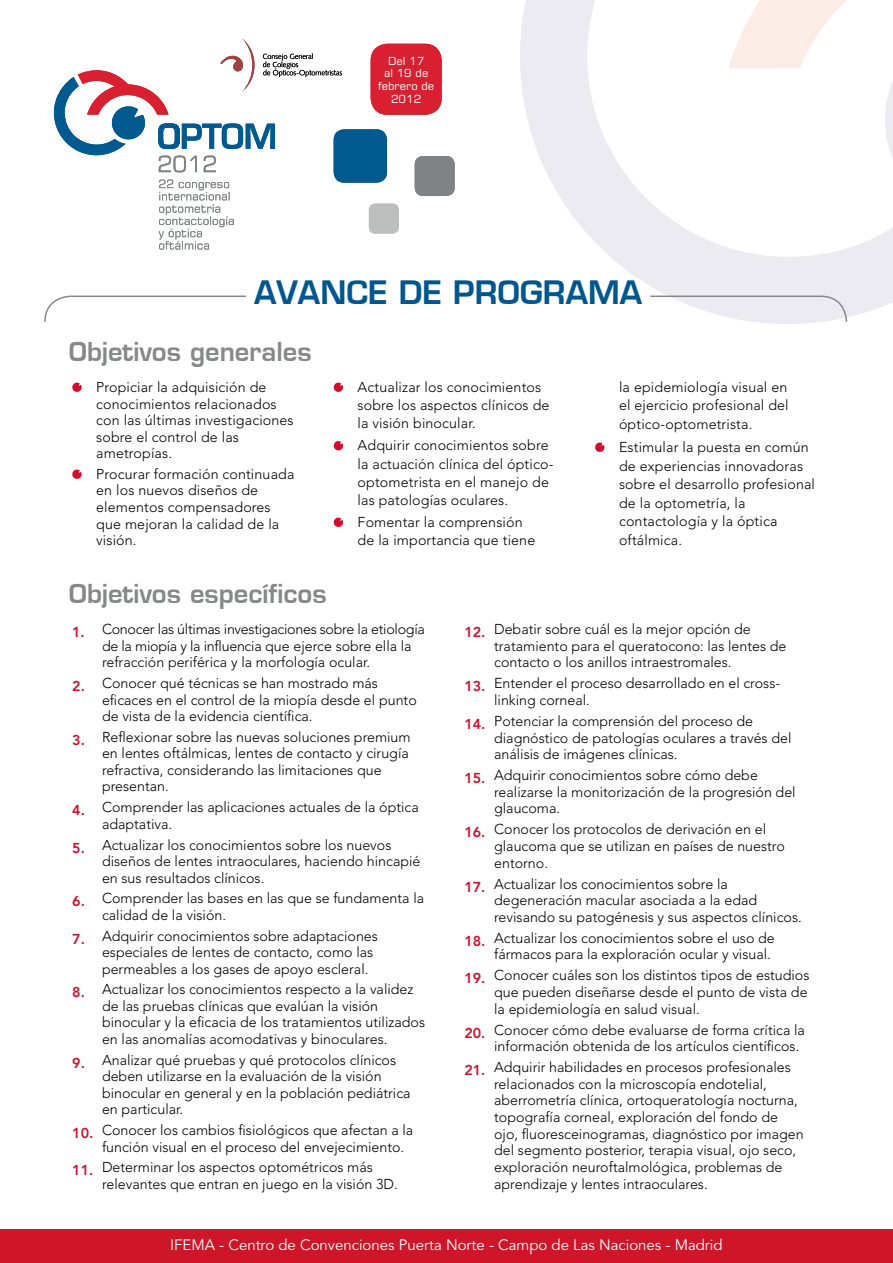
<style>
.page{position:relative;width:893px;height:1263px;background:#fff}
.page>*{position:absolute;margin:0;border:0;box-sizing:border-box;transform-origin:0 0}
.t1{font:31.5px "Square 721 Dm Normal";color:#00568e}
.t2{font:25.5px "Square 721 Dm Normal";color:#87888a}
.t3{font:15px "Avenir LT Std";color:#fff}
.t4{font:300 14.25px/16.5px "Avenir";color:#000}
.t5{font:300 14.25px/16.5px "Avenir";letter-spacing:-.02em;color:#000}
.t6{font:11.1px/12.9px "Square 721";color:#fff;text-align:center}
.s1{font-weight:800;color:#d40e2a}
</style>
<div class="page">
<svg style="left:520px;top:0;width:373px;height:324px;fill:#ebebf1"></svg>
<svg style="left:670px;top:0;width:223px;height:239px"></svg>
<div style="left:371px;top:44px;width:71px;height:71px;background:#d82030;border-radius:17px"></div>
<div style="left:334px;top:129px;width:53px;height:54px;background:#00598f;border-radius:11px"></div>
<div style="left:415px;top:156px;width:40px;height:40px;background:#808385;border-radius:8px"></div>
<div style="left:369px;top:204px;width:30px;height:30px;background:#bdbfbf;border-radius:6px"></div>
<svg style="left:54px;top:38px;width:288px;height:134px"></svg>
<svg style="left:159px;top:180px;width:75px;height:70px"></svg>
<div style="left:0;top:1229px;width:893px;height:34px;background:#ce1628"></div>
<svg style="left:72px;top:382px;width:10px;height:10px"></svg>
<svg style="left:72px;top:469px;width:10px;height:10px"></svg>
<svg style="left:333px;top:382px;width:11px;height:10px"></svg>
<svg style="left:333px;top:441px;width:10px;height:10px"></svg>
<svg style="left:333px;top:517px;width:11px;height:10px"></svg>
<svg style="left:595px;top:442px;width:10px;height:10px"></svg>
<svg style="left:44px;top:274px;width:804px;height:49px"></svg>
<p class="t6" style="left:378px;top:54px;width:58px">Del 17<br>al 19 de febrero de<br>2012</p>
<h1 class="t1" style="left:254px;top:273px;width:389px">AVANCE DE PROGRAMA</h1>
<h2 class="t2" style="left:69px;top:335px;width:244px">Objetivos generales</h2>
<p class="t4" style="left:96px;top:379px;width:199px">Propiciar la adquisición de conocimientos relacionados con las últimas investigaciones sobre el control de las ametropías.</p>
<p class="t4" style="left:96px;top:466px;width:200px">Procurar formación continuada en los nuevos diseños de elementos compensadores que mejoran la calidad de la visión.</p>
<p class="t4" style="left:358px;top:378px;width:193px;line-height:18px">Actualizar los conocimientos sobre los aspectos clínicos de la visión binocular.</p>
<p class="t4" style="left:358px;top:436px;width:197px;line-height:18px">Adquirir conocimientos sobre la actuación clínica del óptico&shy;optometrista en el manejo de las patologías oculares.</p>
<p class="t4" style="left:358px;top:513px;width:179px;line-height:18px">Fomentar la comprensión de la importancia que tiene</p>
<p class="t4" style="left:619px;top:378px;width:171px;line-height:18.6px;text-align:justify">la epidemiología visual en el ejercicio profesional del óptico-optometrista.</p>
<p class="t4" style="left:619px;top:438px;width:197px;line-height:18.6px">Estimular la puesta en común de experiencias innovadoras sobre el desarrollo profesional de la optometría, la contactología y la óptica oftálmica.</p>
<h2 class="t2" style="left:69px;top:577px;width:259px">Objetivos específicos</h2>
<p class="t5" style="left:102px;top:621px;width:324px;text-indent:-30px"><span class="s1">1.</span> Conocer las últimas investigaciones sobre la etiología de la miopía y la influencia que ejerce sobre ella la refracción periférica y la morfología ocular.</p>
<p class="t4" style="left:102px;top:675px;width:316px;text-indent:-30px"><span class="s1">2.</span> Conocer qué técnicas se han mostrado más eficaces en el control de la miopía desde el punto de vista de la evidencia científica.</p>
<p class="t4" style="left:102px;top:729px;width:310px;text-indent:-30px"><span class="s1">3.</span> Reflexionar sobre las nuevas soluciones premium en lentes oftálmicas, lentes de contacto y cirugía refractiva, considerando las limitaciones que presentan.</p>
<p class="t4" style="left:102px;top:799px;width:318px;text-indent:-30px"><span class="s1">4.</span> Comprender las aplicaciones actuales de la óptica adaptativa.</p>
<p class="t4" style="left:102px;top:836px;width:320px;text-indent:-30px"><span class="s1">5.</span> Actualizar los conocimientos sobre los nuevos diseños de lentes intraoculares, haciendo hincapié en sus resultados clínicos.</p>
<p class="t4" style="left:102px;top:890px;width:324px;text-indent:-30px"><span class="s1">6.</span> Comprender las bases en las que se fundamenta la calidad de la visión.</p>
<p class="t4" style="left:102px;top:927px;width:277px;text-indent:-30px"><span class="s1">7.</span> Adquirir conocimientos sobre adaptaciones especiales de lentes de contacto, como las permeables a los gases de apoyo escleral.</p>
<p class="t4" style="left:102px;top:981px;width:325px;text-indent:-30px"><span class="s1">8.</span> Actualizar los conocimientos respecto a la validez de las pruebas clínicas que evalúan la visión binocular y la eficacia de los tratamientos utilizados en las anomalías acomodativas y binoculares.</p>
<p class="t4" style="left:102px;top:1051px;width:310px;text-indent:-30px"><span class="s1">9.</span> Analizar qué pruebas y qué protocolos clínicos deben utilizarse en la evaluación de la visión binocular en general y en la población pediátrica en particular.</p>
<p class="t4" style="left:102px;top:1122px;width:313px;text-indent:-30px"><span class="s1">10.</span> Conocer los cambios fisiológicos que afectan a la función visual en el proceso del envejecimiento.</p>
<p class="t4" style="left:102px;top:1159px;width:297px;text-indent:-30px"><span class="s1">11.</span> Determinar los aspectos optométricos más relevantes que entran en juego en la visión 3D.</p>
<p class="t4" style="left:494px;top:621px;width:294px;text-indent:-30px"><span class="s1">12.</span> Debatir sobre cuál es la mejor opción de tratamiento para el queratocono: las lentes de contacto o los anillos intraestromales.</p>
<p class="t4" style="left:494px;top:675px;width:287px;text-indent:-30px"><span class="s1">13.</span> Entender el proceso desarrollado en el cross&shy;linking corneal.</p>
<p class="t4" style="left:494px;top:713px;width:299px;text-indent:-30px"><span class="s1">14.</span> Potenciar la comprensión del proceso de diagnóstico de patologías oculares a través del análisis de imágenes clínicas.</p>
<p class="t4" style="left:494px;top:767px;width:303px;text-indent:-30px"><span class="s1">15.</span> Adquirir conocimientos sobre cómo debe realizarse la monitorización de la progresión del glaucoma.</p>
<p class="t4" style="left:494px;top:821px;width:292px;text-indent:-30px"><span class="s1">16.</span> Conocer los protocolos de derivación en el glaucoma que se utilizan en países de nuestro entorno.</p>
<p class="t4" style="left:494px;top:875px;width:309px;text-indent:-30px"><span class="s1">17.</span> Actualizar los conocimientos sobre la degeneración macular asociada a la edad revisando su patogénesis y sus aspectos clínicos.</p>
<p class="t4" style="left:464px;top:929px;width:312px;text-align:right"><span class="s1">18.</span> Actualizar los conocimientos sobre el uso de fármacos para la exploración ocular y visual.</p>
<p class="t4" style="left:494px;top:967px;width:317px;text-indent:-30px"><span class="s1">19.</span> Conocer cuáles son los distintos tipos de estudios que pueden diseñarse desde el punto de vista de la epidemiología en salud visual.</p>
<p class="t4" style="left:494px;top:1021px;width:312px;text-indent:-30px"><span class="s1">20.</span> Conocer cómo debe evaluarse de forma crítica la información obtenida de los artículos científicos.</p>
<p class="t4" style="left:494px;top:1059px;width:311px;text-indent:-30px"><span class="s1">21.</span> Adquirir habilidades en procesos profesionales relacionados con la microscopía endotelial, aberrometría clínica, ortoqueratología nocturna, topografía corneal, exploración del fondo de ojo, fluoresceinogramas, diagnóstico por imagen del segmento posterior, terapia visual, ojo seco, exploración neuroftalmológica, problemas de aprendizaje y lentes intraoculares.</p>
<p class="t3" style="left:170px;top:1236px;width:554px">IFEMA - Centro de Convenciones Puerta Norte - Campo de Las Naciones - Madrid</p>
</div>
